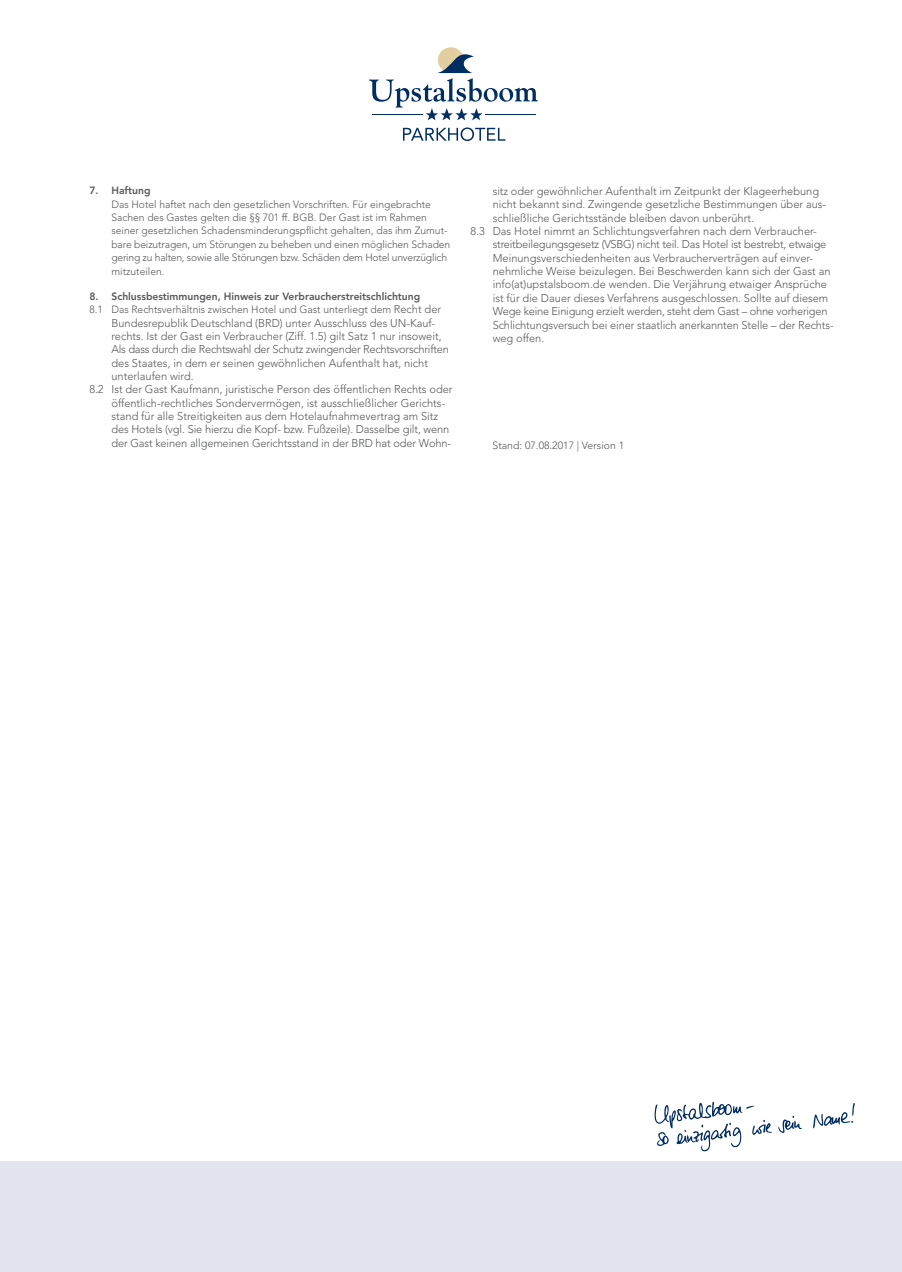
<style>
.page{position:relative;width:902px;height:1272px;background:#fff}
.page>*{position:absolute;margin:0;border:0;box-sizing:border-box;transform-origin:0 0}
.t1{font:300 11.25px "Avenir LT Std";color:#57585a}
.t2{font:300 11.25px "Avenir LT Std";letter-spacing:-.02em;color:#57585a}
.t3{font:300 10.5px/13.4px "Avenir LT Std";color:#57585a}
.t4{font:800 10.5px/13.4px "Avenir LT Std";color:#57585a}
.s1{font-weight:300}
.s2{font-weight:300;font-size:11.25px}
</style>
<div class="page">
<svg style="left:778px;top:1115px;width:24px;height:17px"></svg>
<svg style="left:813px;top:1103px;width:41px;height:25px"></svg>
<svg style="left:654px;top:1101px;width:118px;height:50px"></svg>
<svg style="left:369px;top:47px;width:168px;height:73px"></svg>
<svg style="left:403px;top:127px;width:102px;height:14px"></svg>
<div style="left:0;top:1161px;width:901px;height:110px;background:#e2e5ee"></div>
<p class="t4" style="left:89px;top:184px;width:63px">7. Haftung</p>
<p class="t3" style="left:111px;top:197px;width:340px">Das Hotel haftet nach den gesetzlichen Vorschriften. Für eingebrachte Sachen des Gastes gelten die §§ 701 ff. BGB. Der Gast ist im Rahmen seiner gesetzlichen Schadensminderungspflicht gehalten, das ihm Zumut&shy;bare beizutragen, um Störungen zu beheben und einen möglichen Schaden gering zu halten, sowie alle Störungen bzw. Schäden dem Hotel unverzüglich mitzuteilen.</p>
<p class="t4" style="left:89px;top:289px;width:353px">8. Schlussbestimmungen, Hinweis zur Verbraucherstreitschlichtung<br><span class="s1">8.1 Das Rechtsverhältnis zwischen Hotel und Gast unterliegt dem</span> <span class="s2">Recht der</span></p>
<p class="t1" style="left:111px;top:316px;width:325px">Bundesrepublik Deutschland (BRD) unter Ausschluss des UN-Kauf-</p>
<p class="t1" style="left:111px;top:329px;width:331px">rechts. Ist der Gast ein Verbraucher (Ziff. 1.5) gilt Satz 1 nur insoweit,</p>
<p class="t2" style="left:111px;top:343px;width:339px">Als dass durch die Rechtswahl der Schutz zwingender Rechtsvorschriften</p>
<p class="t1" style="left:111px;top:356px;width:318px">des Staates, in dem er seinen gewöhnlichen Aufenthalt hat, nicht</p>
<p class="t1" style="left:111px;top:369px;width:84px">unterlaufen wird.</p>
<p class="t1" style="left:89px;top:383px;width:365px">8.2 Ist der Gast Kaufmann, juristische Person des öffentlichen Rechts oder</p>
<p class="t1" style="left:111px;top:396px;width:335px">öffentlich-rechtliches Sondervermögen, ist ausschließlicher Gerichts-</p>
<p class="t1" style="left:111px;top:409px;width:328px">stand für alle Streitigkeiten aus dem Hotelaufnahmevertrag am Sitz</p>
<p class="t1" style="left:111px;top:423px;width:339px">des Hotels (vgl. Sie hierzu die Kopf- bzw. Fußzeile). Dasselbe gilt, wenn</p>
<p class="t1" style="left:111px;top:436px;width:341px">der Gast keinen allgemeinen Gerichtsstand in der BRD hat oder Wohn-</p>
<p class="t1" style="left:492px;top:184px;width:328px">sitz oder gewöhnlicher Aufenthalt im Zeitpunkt der Klageerhebung</p>
<p class="t1" style="left:492px;top:198px;width:335px">nicht bekannt sind. Zwingende gesetzliche Bestimmungen über aus-</p>
<p class="t1" style="left:492px;top:211px;width:262px">schließliche Gerichtsstände bleiben davon unberührt.</p>
<p class="t1" style="left:470px;top:224px;width:348px">8.3 Das Hotel nimmt an Schlichtungsverfahren nach dem Verbraucher-</p>
<p class="t2" style="left:492px;top:238px;width:335px">streitbeilegungsgesetz (VSBG) nicht teil. Das Hotel ist bestrebt, etwaige</p>
<p class="t1" style="left:492px;top:251px;width:322px">Meinungsverschiedenheiten aus Verbraucherverträgen auf einver-</p>
<p class="t1" style="left:492px;top:265px;width:339px">nehmliche Weise beizulegen. Bei Beschwerden kann sich der Gast an</p>
<p class="t1" style="left:492px;top:278px;width:335px">info(at)upstalsboom.de wenden. Die Verjährung etwaiger Ansprüche</p>
<p class="t1" style="left:492px;top:291px;width:337px">ist für die Dauer dieses Verfahrens ausgeschlossen. Sollte auf diesem</p>
<p class="t2" style="left:492px;top:305px;width:336px">Wege keine Einigung erzielt werden, steht dem Gast – ohne vorherigen</p>
<p class="t1" style="left:492px;top:318px;width:342px">Schlichtungsversuch bei einer staatlich anerkannten Stelle – der Rechts-</p>
<p class="t1" style="left:492px;top:331px;width:53px">weg offen.</p>
<p class="t3" style="left:492px;top:438px;width:133px">Stand: 07.08.2017 | Version 1</p>
</div>
